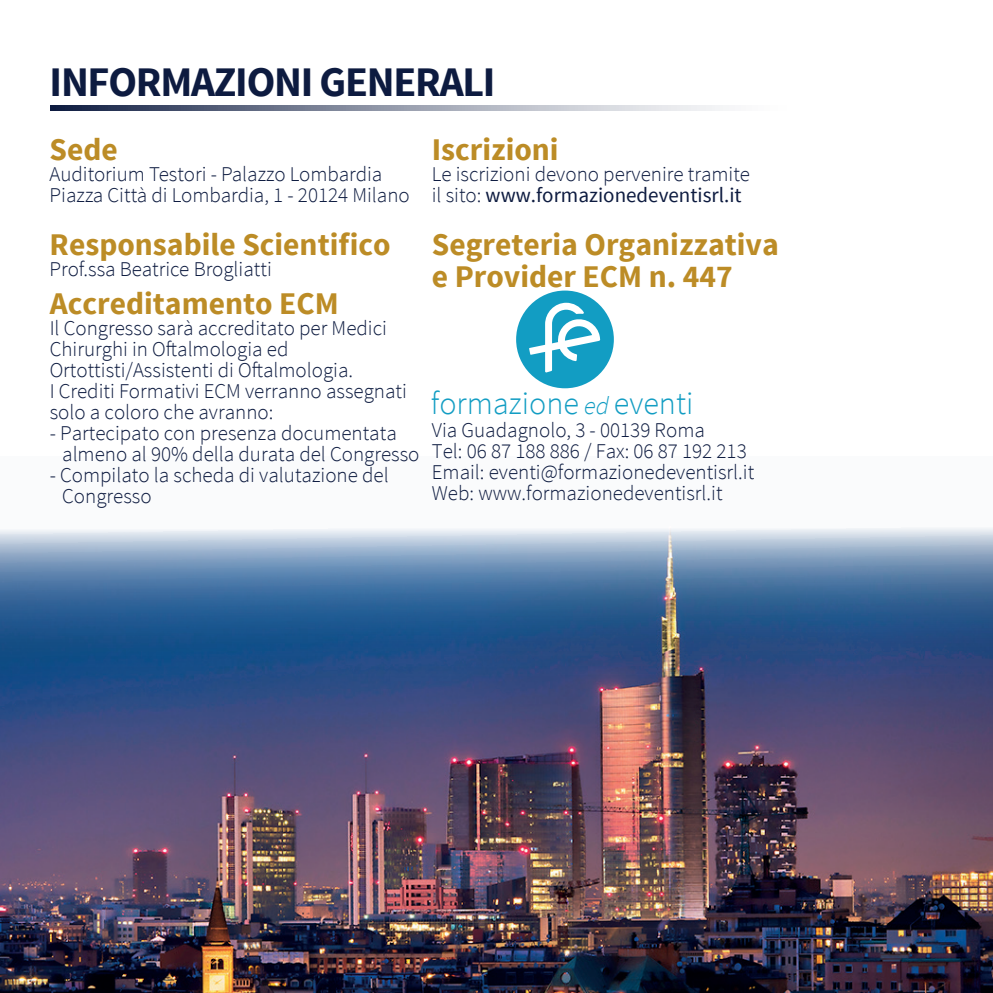
<style>
.page{position:relative;width:993px;height:993px;background:#fff}
.page>*{position:absolute;margin:0;border:0;box-sizing:border-box;transform-origin:0 0}
.t1{font:700 42px "Source Sans Pro";letter-spacing:-.03em;color:#0d1b40}
.t2{font:300 32.2px "Source Sans Pro";color:#129dc3}
.t3{font:700 31.5px/31.5px "Source Sans Pro";color:#bc8c26}
.t4{font:300 21px/21px "Source Sans Pro";color:#0d1b40}
.s1{font-weight:400}
.s2{font-style:italic;font-size:25.03px}
</style>
<div class="page">
<img style="left:0;top:528px;width:992px;height:464px">
<svg style="left:50px;top:106px;width:673px;height:5px;background:#8c93a4"></svg>
<svg style="left:516px;top:290px;width:97px;height:98px"></svg>
<h1 class="t1" style="left:50px;top:55px;width:447px">INFORMAZIONI GENERALI</h1>
<h3 class="t3" style="left:50px;top:135px;width:70px">Sede</h3>
<p class="t4" style="left:50px;top:164px;width:361px">Auditorium Testori - Palazzo Lombardia<br>Piazza Città di Lombardia, 1 - 20124 Milano</p>
<h3 class="t3" style="left:50px;top:230px;width:342px">Responsabile Scientifico</h3>
<p class="t4" style="left:50px;top:259px;width:223px">Prof.ssa Beatrice Brogliatti</p>
<h3 class="t3" style="left:50px;top:289px;width:290px">Accreditamento ECM</h3>
<p class="t4" style="left:50px;top:318px;width:358px">Il Congresso sarà accreditato per Medici Chirurghi in Oftalmologia ed Ortottisti/Assistenti di Oftalmologia.<br>I Crediti Formativi ECM verranno assegnati solo a coloro che avranno:</p>
<p class="t4" style="left:62px;top:423px;width:359px;text-indent:-12px">- Partecipato con presenza documentata almeno al 90% della durata del Congresso</p>
<p class="t4" style="left:62px;top:465px;width:328px;text-indent:-13px">- Compilato la scheda di valutazione del<br>Congresso</p>
<h3 class="t3" style="left:431px;top:135px;width:128px">Iscrizioni</h3>
<p class="t4" style="left:431px;top:164px;width:320px">Le iscrizioni devono pervenire tramite il sito: <span class="s1">www.formazionedeventisrl.it</span></p>
<h3 class="t3" style="left:432px;top:230px;width:348px">Segreteria Organizzativa e Provider ECM n. 447</h3>
<h2 class="t2" style="left:431px;top:384px;width:264px">formazione <span class="s2">ed</span> eventi</h2>
<p class="t4" style="left:432px;top:420px;width:324px">Via Guadagnolo, 3 - 00139 Roma<br>Tel: 06 87 188 886 / Fax: 06 87 192 213<br>Email: eventi@formazionedeventisrl.it Web: www.formazionedeventisrl.it</p>
</div>
